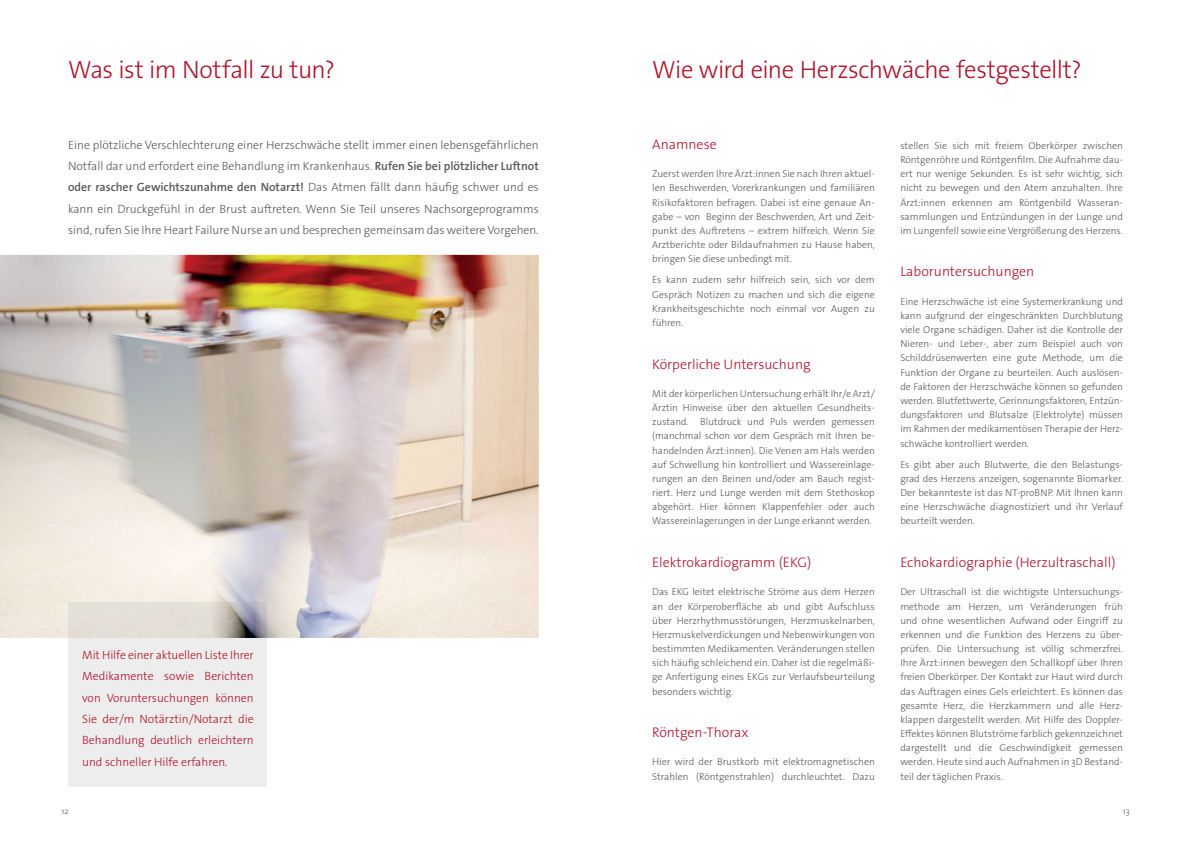
<style>
.page{position:relative;width:1191px;height:842px;background:#fff}
.page>*{position:absolute;margin:0;border:0;box-sizing:border-box;transform-origin:0 0}
.t1{font:300 25px "The Sans Os F";letter-spacing:-.02em;color:#ae1229}
.t2{font:300 14px "The Sans Os F";color:#ae1229}
.t3{font:300 12px/21.3px "The Sans Os F";color:#57585a;text-align:justify}
.t4{font:300 12px/21.3px "The Sans Os F";color:#ae1229;text-align:justify}
.t5{font:300 10px/14.2px "The Sans Os F";color:#57585a;text-align:justify}
.t6{font:300 8.5px "The Sans Os F";color:#57585a}
.s1{font-weight:600}
</style>
<div class="page">
<img style="left:0;top:255px;width:539px;height:383px">
<div style="left:68px;top:638px;width:198px;height:149px;background:#ededee"></div>
<img style="left:68px;top:602px;width:198px;height:36px">
<h1 class="t1" style="left:68px;top:53px;width:268px">Was ist im Notfall zu tun?</h1>
<p class="t3" style="left:68px;top:134px;width:472px">Eine plötzliche Verschlechterung einer Herzschwäche stellt immer einen lebensgefährlichen Notfall dar und erfordert eine Behandlung im Krankenhaus. <span class="s1">Rufen Sie bei plötzlicher Luftnot oder rascher Gewichtszunahme den Notarzt!</span> Das Atmen fällt dann häufig schwer und es kann ein Druckgefühl in der Brust auftreten. Wenn Sie Teil unseres Nachsorgeprogramms sind, rufen Sie Ihre Heart Failure Nurse an und besprechen gemeinsam das weitere Vorgehen.</p>
<p class="t4" style="left:82px;top:644px;width:173px">Mit Hilfe einer aktuellen Liste Ihrer Medikamente sowie Berichten von Voruntersuchungen können Sie der/m Notärztin/Notarzt die Behandlung deutlich erleichtern und schneller Hilfe erfahren.</p>
<h1 class="t1" style="left:652px;top:53px;width:431px">Wie wird eine Herzschwäche festgestellt?</h1>
<h2 class="t2" style="left:652px;top:135px;width:66px">Anamnese</h2>
<p class="t5" style="left:652px;top:167px;width:224px">Zuerst werden Ihre Ärzt:innen Sie nach Ihren aktuel&shy;len Beschwerden, Vorerkrankungen und familiären Risikofaktoren befragen. Dabei ist eine genaue An&shy;gabe – von Beginn der Beschwerden, Art und Zeit&shy;punkt des Auftretens – extrem hilfreich. Wenn Sie Arztberichte oder Bildaufnahmen zu Hause haben, bringen Sie diese unbedingt mit.</p>
<p class="t5" style="left:652px;top:273px;width:224px">Es kann zudem sehr hilfreich sein, sich vor dem Gespräch Notizen zu machen und sich die eigene Krankheitsgeschichte noch einmal vor Augen zu führen.</p>
<h2 class="t2" style="left:652px;top:355px;width:160px">Körperliche Untersuchung</h2>
<p class="t5" style="left:652px;top:386px;width:224px">Mit der körperlichen Untersuchung erhält Ihr/e Arzt/ Ärztin Hinweise über den aktuellen Gesundheits&shy;zustand. Blutdruck und Puls werden gemessen (manchmal schon vor dem Gespräch mit Ihren be&shy;handelnden Ärzt:innen). Die Venen am Hals werden auf Schwellung hin kontrolliert und Wassereinlage&shy;rungen an den Beinen und/oder am Bauch regist&shy;riert. Herz und Lunge werden mit dem Stethoskop abgehört. Hier können Klappenfehler oder auch Wassereinlagerungen in der Lunge erkannt werden.</p>
<h2 class="t2" style="left:652px;top:553px;width:161px">Elektrokardiogramm (EKG)</h2>
<p class="t5" style="left:652px;top:585px;width:224px">Das EKG leitet elektrische Ströme aus dem Herzen an der Körperoberfläche ab und gibt Aufschluss über Herzrhythmusstörungen, Herzmuskelnarben, Herzmuskelverdickungen und Nebenwirkungen von bestimmten Medikamenten. Veränderungen stellen sich häufig schleichend ein. Daher ist die regelmäßi&shy;ge Anfertigung eines EKGs zur Verlaufsbeurteilung besonders wichtig.</p>
<h2 class="t2" style="left:652px;top:723px;width:98px">Röntgen-Thorax</h2>
<p class="t5" style="left:652px;top:755px;width:224px">Hier wird der Brustkorb mit elektromagnetischen<br>Strahlen (Röntgenstrahlen) durchleuchtet. Dazu</p>
<p class="t5" style="left:900px;top:138px;width:224px">stellen Sie sich mit freiem Oberkörper zwischen Röntgenröhre und Röntgenfilm. Die Aufnahme dau&shy;ert nur wenige Sekunden. Es ist sehr wichtig, sich nicht zu bewegen und den Atem anzuhalten. Ihre Ärzt:innen erkennen am Röntgenbild Wasseran&shy;sammlungen und Entzündungen in der Lunge und im Lungenfell sowie eine Vergrößerung des Herzens.</p>
<h2 class="t2" style="left:900px;top:263px;width:136px">Laboruntersuchungen</h2>
<p class="t5" style="left:900px;top:294px;width:224px">Eine Herzschwäche ist eine Systemerkrankung und kann aufgrund der eingeschränkten Durchblutung viele Organe schädigen. Daher ist die Kontrolle der Nieren- und Leber-, aber zum Beispiel auch von Schilddrüsenwerten eine gute Methode, um die Funktion der Organe zu beurteilen. Auch auslösen&shy;de Faktoren der Herzschwäche können so gefunden werden. Blutfettwerte, Gerinnungsfaktoren, Entzün&shy;dungsfaktoren und Blutsalze (Elektrolyte) müssen im Rahmen der medikamentösen Therapie der Herz&shy;schwäche kontrolliert werden.</p>
<p class="t5" style="left:900px;top:457px;width:224px">Es gibt aber auch Blutwerte, die den Belastungs&shy;grad des Herzens anzeigen, sogenannte Biomarker.<br>Der bekannteste ist das NT-proBNP. Mit Ihnen kann eine Herzschwäche diagnostiziert und ihr Verlauf beurteilt werden.</p>
<h2 class="t2" style="left:900px;top:553px;width:217px">Echokardiographie (Herzultraschall)</h2>
<p class="t5" style="left:900px;top:585px;width:224px">Der Ultraschall ist die wichtigste Untersuchungs&shy;methode am Herzen, um Veränderungen früh und ohne wesentlichen Aufwand oder Eingriff zu erkennen und die Funktion des Herzens zu über&shy;prüfen. Die Untersuchung ist völlig schmerzfrei.<br>Ihre Ärzt:innen bewegen den Schallkopf über Ihren freien Oberkörper. Der Kontakt zur Haut wird durch das Auftragen eines Gels erleichtert. Es können das gesamte Herz, die Herzkammern und alle Herz&shy;klappen dargestellt werden. Mit Hilfe des Doppler-Effektes können Blutströme farblich gekennzeichnet dargestellt und die Geschwindigkeit gemessen werden. Heute sind auch Aufnahmen in 3D Bestand&shy;teil der täglichen Praxis.</p>
<p class="t6" style="left:62px;top:805px;width:8px">12</p>
<p class="t6" style="left:1123px;top:805px;width:8px">13</p>
</div>
